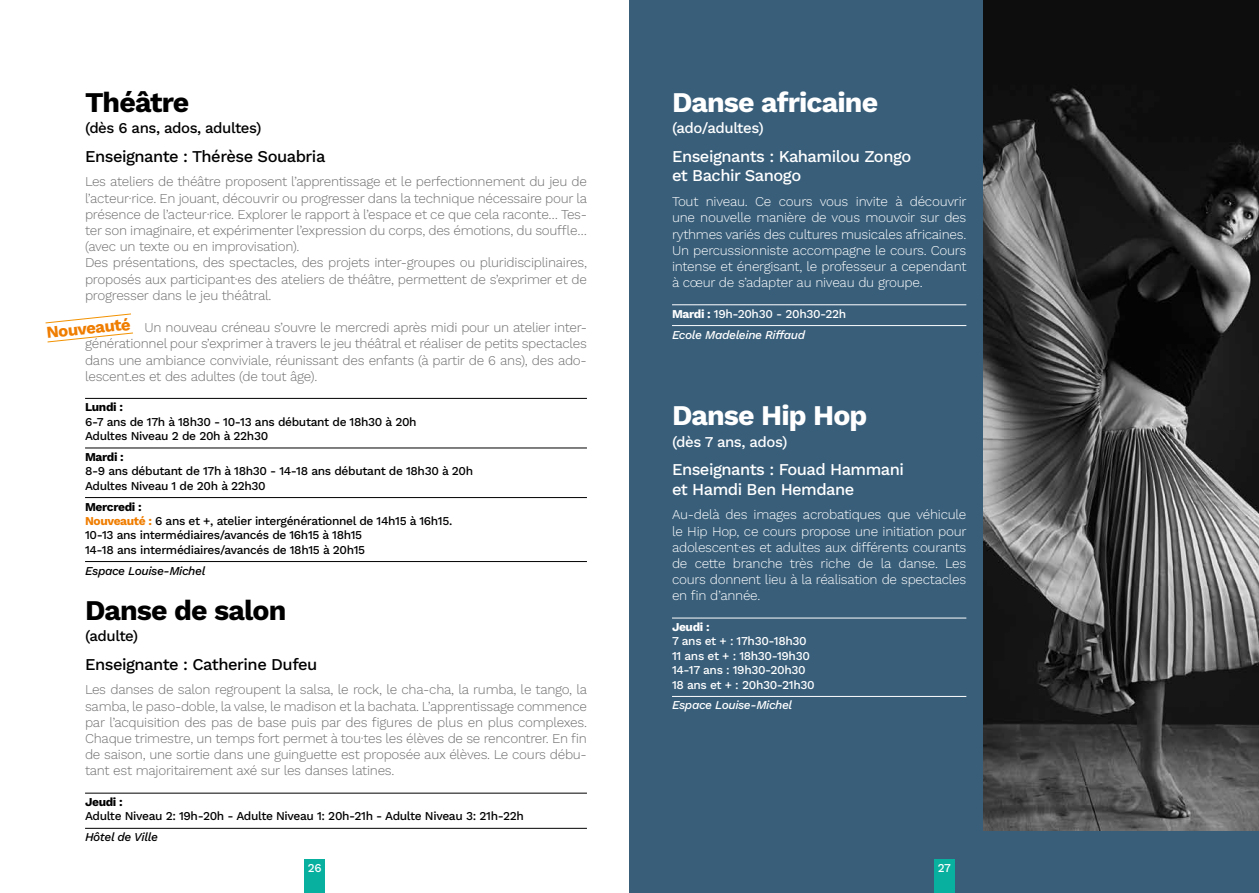
<style>
.page{position:relative;width:1259px;height:893px;background:#fff}
.page>*{position:absolute;margin:0;border:0;box-sizing:border-box;transform-origin:0 0}
.t1{font:700 28.5px "Work Sans";letter-spacing:-.03em;color:#fff}
.t2{font:700 28.5px "Work Sans";letter-spacing:-.03em;color:#000}
.t3{font:700 16.65px "Work Sans";color:#ef7d00}
.t4{font:500 16.5px/19.8px "Work Sans";letter-spacing:-.03em;color:#fff}
.t5{font:500 16.5px "Work Sans";letter-spacing:-.03em;color:#000}
.t6{font:500 15px "Work Sans";letter-spacing:-.03em;color:#000}
.t7{font:500 15px "Work Sans";letter-spacing:-.03em;color:#fff}
.t8{font:300 13.5px/16.2px "Work Sans";letter-spacing:-.02em;color:#706f6f;text-align:justify}
.t9{font:300 13.5px/16.2px "Work Sans";letter-spacing:-.02em;color:#fff;text-align:justify}
.t10{font:500 12px/14.4px "Work Sans";letter-spacing:-.03em;color:#000}
.t11{font:500 12px/14.4px "Work Sans";letter-spacing:-.03em;color:#fff}
.t12{font:italic 500 12px/20.9px "Work Sans";letter-spacing:-.03em;color:#fff}
.t13{font:italic 500 12px "Work Sans";letter-spacing:-.03em;color:#000}
.t14{font:700 12px "Work Sans";letter-spacing:-.03em;color:#000}
.t15{font:700 12px "Work Sans";letter-spacing:-.03em;color:#fff}
.s1{font-weight:700}
.s2{font-weight:700;color:#ef7d00}
.s3{font-weight:700;font-style:normal}
.s4{font-style:normal}
</style>
<div class="page">
<div style="left:629px;top:0;width:630px;height:893px;background:#385e7a"></div>
<hr style="left:85px;top:398px;width:502px;height:1px;background:#000">
<hr style="left:85px;top:448px;width:502px;height:1px;background:#000">
<hr style="left:85px;top:497px;width:502px;height:1px;background:#000">
<hr style="left:85px;top:561px;width:502px;height:1px;background:#000">
<hr style="left:85px;top:793px;width:502px;height:1px;background:#000">
<hr style="left:85px;top:828px;width:502px;height:1px;background:#000">
<hr style="left:672px;top:305px;width:294px;height:1px;background:#fff">
<hr style="left:672px;top:325px;width:294px;height:1px;background:#fff">
<hr style="left:672px;top:618px;width:294px;height:1px;background:#fff">
<hr style="left:672px;top:696px;width:294px;height:1px;background:#fff">
<img style="left:983px;top:0;width:276px;height:831px">
<svg style="left:45px;top:314px;width:86px;height:9px"></svg>
<svg style="left:47px;top:333px;width:86px;height:9px"></svg>
<div style="left:304px;top:860px;width:21px;height:33px;background:#08b0a0"></div>
<div style="left:934px;top:860px;width:20px;height:33px;background:#08b0a0"></div>
<h1 class="t2" style="left:85px;top:80px;width:106px">Théâtre</h1>
<p class="t6" style="left:85px;top:117px;width:178px">(dès 6 ans, ados, adultes)</p>
<p class="t5" style="left:85px;top:143px;width:242px">Enseignante : Thérèse Souabria</p>
<p class="t8" style="left:85px;top:173px;width:504px;text-align:left">Les ateliers de théâtre proposent l’apprentissage et le perfectionnement du jeu de l’acteur·rice. En jouant, découvrir ou progresser dans la technique nécessaire pour la présence de l’acteur·rice. Explorer le rapport à l’espace et ce que cela raconte… Tes&shy;ter son imaginaire, et expérimenter l’expression du corps, des émotions, du souffle… (avec un texte ou en improvisation).<br>Des présentations, des spectacles, des projets inter-groupes ou pluridisciplinaires, proposés aux participant·es des ateliers de théâtre, permettent de s’exprimer et de progresser dans le jeu théâtral.</p>
<p class="t8" style="left:85px;top:319px;width:503px;text-indent:60px">Un nouveau créneau s’ouvre le mercredi après midi pour un atelier inter&shy;générationnel pour s’exprimer à travers le jeu théâtral et réaliser de petits spectacles dans une ambiance conviviale, réunissant des enfants (à partir de 6 ans), des ado&shy;lescent.es et des adultes (de tout âge).</p>
<p class="t14" style="left:85px;top:398px;width:39px">Lundi :</p>
<p class="t10" style="left:85px;top:414px;width:333px">6-7 ans de 17h à 18h30 - 10-13 ans débutant de 18h30 à 20h<br>Adultes Niveau 2 de 20h à 22h30</p>
<p class="t14" style="left:85px;top:448px;width:40px">Mardi :</p>
<p class="t10" style="left:85px;top:464px;width:389px">8-9 ans débutant de 17h à 18h30 - 14-18 ans débutant de 18h30 à 20h<br>Adultes Niveau 1 de 20h à 22h30</p>
<p class="t10" style="left:85px;top:499px;width:369px"><span class="s1">Mercredi :<br></span><span class="s2">Nouveauté :</span> 6 ans et +, atelier intergénérationnel de 14h15 à 16h15.<br>10-13 ans intermédiaires/avancés de 16h15 à 18h15<br>14-18 ans intermédiaires/avancés de 18h15 à 20h15</p>
<p class="t13" style="left:85px;top:561px;width:122px">Espace Louise-Michel</p>
<h1 class="t2" style="left:85px;top:588px;width:203px">Danse de salon</h1>
<p class="t6" style="left:85px;top:625px;width:55px">(adulte)</p>
<p class="t5" style="left:85px;top:652px;width:234px">Enseignante : Catherine Dufeu</p>
<p class="t8" style="left:85px;top:681px;width:504px">Les danses de salon regroupent la salsa, le rock, le cha-cha, la rumba, le tango, la samba, le paso-doble, la valse, le madison et la bachata. L’apprentissage commence par l’acquisition des pas de base puis par des figures de plus en plus complexes.<br>Chaque trimestre, un temps fort permet à tou·tes les élèves de se rencontrer. En fin de saison, une sortie dans une guinguette est proposée aux élèves. Le cours débu&shy;tant est majoritairement axé sur les danses latines.</p>
<p class="t14" style="left:85px;top:793px;width:39px">Jeudi :</p>
<p class="t10" style="left:85px;top:809px;width:440px">Adulte Niveau 2: 19h-20h - Adulte Niveau 1: 20h-21h - Adulte Niveau 3: 21h-22h</p>
<p class="t13" style="left:85px;top:828px;width:74px">Hôtel de Ville</p>
<p class="t3" style="left:45px;top:320px;width:86px;rotate:-6deg">Nouveauté</p>
<h1 class="t1" style="left:672px;top:80px;width:208px">Danse africaine</h1>
<p class="t7" style="left:672px;top:117px;width:93px">(ado/adultes)</p>
<p class="t4" style="left:672px;top:145px;width:241px">Enseignants : Kahamilou Zongo et Bachir Sanogo</p>
<p class="t9" style="left:672px;top:193px;width:296px">Tout niveau. Ce cours vous invite à découvrir une nouvelle manière de vous mouvoir sur des rythmes variés des cultures musicales africaines.<br>Un percussionniste accompagne le cours. Cours intense et énergisant, le professeur a cependant à cœur de s’adapter au niveau du groupe.</p>
<p class="t12" style="left:672px;top:302px;width:176px"><span class="s3">Mardi :</span> <span class="s4">19h-20h30 - 20h30-22h<br></span>Ecole Madeleine Riffaud</p>
<h1 class="t1" style="left:672px;top:393px;width:197px">Danse Hip Hop</h1>
<p class="t7" style="left:672px;top:430px;width:117px">(dès 7 ans, ados)</p>
<p class="t4" style="left:672px;top:459px;width:234px">Enseignants : Fouad Hammani et Hamdi Ben Hemdane</p>
<p class="t9" style="left:672px;top:506px;width:296px">Au-delà des images acrobatiques que véhicule le Hip Hop, ce cours propose une initiation pour adolescent·es et adultes aux différents courants de cette branche très riche de la danse. Les cours donnent lieu à la réalisation de spectacles en fin d’année.</p>
<p class="t15" style="left:672px;top:618px;width:39px">Jeudi :</p>
<p class="t11" style="left:672px;top:634px;width:144px">7 ans et + : 17h30-18h30<br>11 ans et + : 18h30-19h30<br>14-17 ans : 19h30-20h30<br>18 ans et + : 20h30-21h30</p>
<p class="t12" style="left:672px;top:694px;width:122px">Espace Louise-Michel</p>
<p class="t11" style="left:308px;top:860px;width:15px">26</p>
<p class="t11" style="left:938px;top:860px;width:15px">27</p>
</div>
